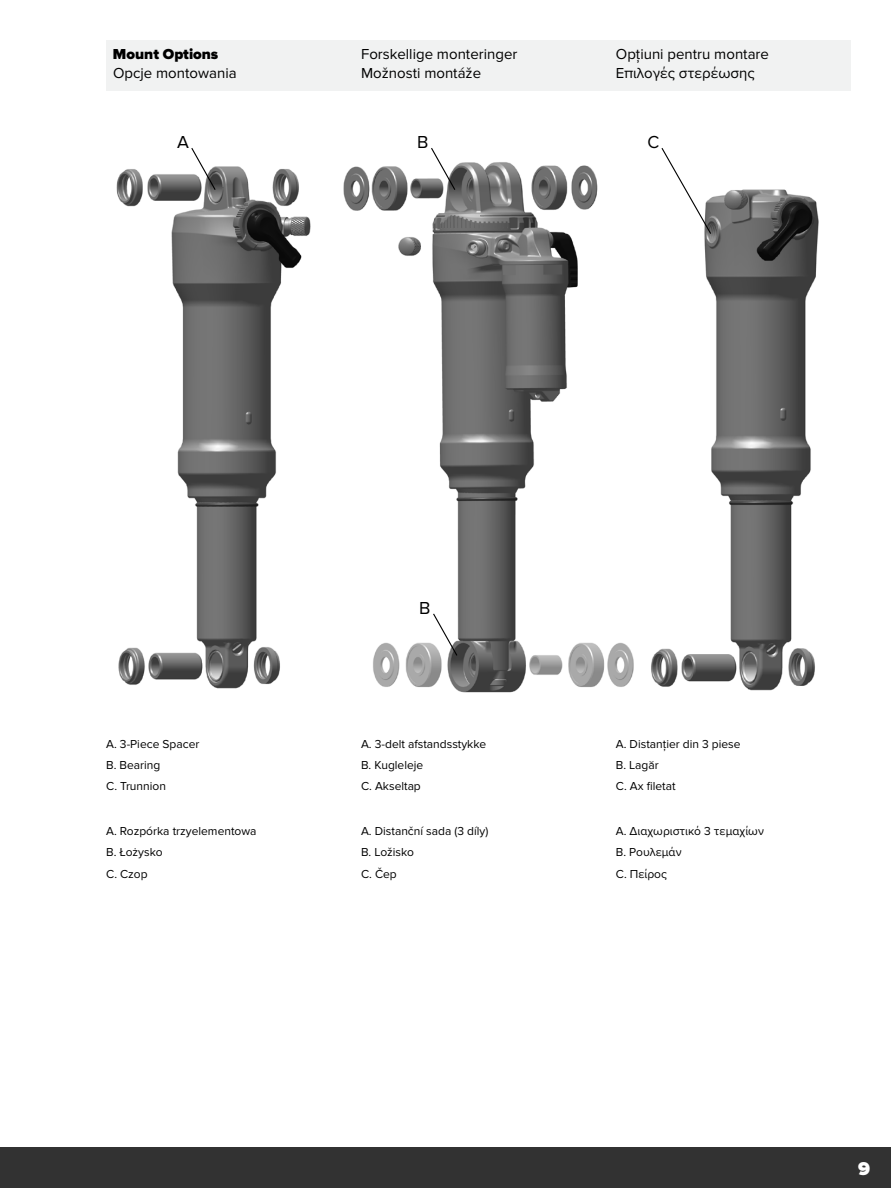
<style>
.page{position:relative;width:891px;height:1188px;background:#fff}
.page>*{position:absolute;margin:0;border:0;box-sizing:border-box;transform-origin:0 0}
.t1{font:900 19.2px "Proxima Nova";color:#fff}
.User_Manual_Text_-_N{font:18px "Proxima Nova";color:#000}
.SubHeader_Proxima_No{font:15px "Proxima Nova";color:#000}
.SubHeader_Proxima_No-2{font:900 15px "Proxima Nova";color:#000}
.User_Manual_Text_-_N-2{font:12px "Proxima Nova";color:#000}
</style>
<div class="page">
<div style="left:0;top:1148px;width:891px;height:40px;background:#323232"></div>
<div style="left:106px;top:40px;width:744px;height:51px;background:#f1f2f2"></div>
<img style="left:651px;top:189px;width:168px;height:502px">
<img style="left:116px;top:166px;width:195px;height:523px">
<img style="left:343px;top:162px;width:291px;height:531px">
<svg style="left:190px;top:148px;width:27px;height:43px"></svg>
<svg style="left:430px;top:148px;width:26px;height:43px"></svg>
<svg style="left:660px;top:148px;width:52px;height:87px"></svg>
<svg style="left:432px;top:612px;width:26px;height:45px"></svg>
<p class="SubHeader_Proxima_No-2" style="left:113px;top:45px;width:107px">Mount Options</p>
<p class="SubHeader_Proxima_No" style="left:361px;top:45px;width:158px">Forskellige monteringer</p>
<p class="SubHeader_Proxima_No" style="left:616px;top:45px;width:155px">Opțiuni pentru montare</p>
<p class="SubHeader_Proxima_No" style="left:113px;top:64px;width:125px">Opcje montowania</p>
<p class="SubHeader_Proxima_No" style="left:361px;top:64px;width:122px">Možnosti montáže</p>
<p class="SubHeader_Proxima_No" style="left:616px;top:64px;width:140px">Επιλογές στερέωσης</p>
<p class="User_Manual_Text_-_N" style="left:177px;top:132px;width:13px">A</p>
<p class="User_Manual_Text_-_N" style="left:417px;top:132px;width:13px">B</p>
<p class="User_Manual_Text_-_N" style="left:647px;top:132px;width:13px">C</p>
<p class="User_Manual_Text_-_N-2" style="left:106px;top:737px;width:95px">A. 3-Piece Spacer</p>
<p class="User_Manual_Text_-_N-2" style="left:106px;top:758px;width:56px">B. Bearing</p>
<p class="User_Manual_Text_-_N-2" style="left:106px;top:779px;width:61px">C. Trunnion</p>
<p class="User_Manual_Text_-_N-2" style="left:106px;top:824px;width:152px">A. Rozpórka trzyelementowa</p>
<p class="User_Manual_Text_-_N-2" style="left:106px;top:845px;width:58px">B. Łożysko</p>
<p class="User_Manual_Text_-_N-2" style="left:106px;top:867px;width:43px">C. Czop</p>
<p class="User_Manual_Text_-_N" style="left:419px;top:597px;width:13px">B</p>
<p class="User_Manual_Text_-_N-2" style="left:361px;top:737px;width:127px">A. 3-delt afstandsstykke</p>
<p class="User_Manual_Text_-_N-2" style="left:361px;top:758px;width:64px">B. Kugleleje</p>
<p class="User_Manual_Text_-_N-2" style="left:361px;top:779px;width:61px">C. Akseltap</p>
<p class="User_Manual_Text_-_N-2" style="left:361px;top:824px;width:129px">A. Distanční sada (3 díly)</p>
<p class="User_Manual_Text_-_N-2" style="left:361px;top:845px;width:55px">B. Ložisko</p>
<p class="User_Manual_Text_-_N-2" style="left:361px;top:867px;width:37px">C. Čep</p>
<p class="User_Manual_Text_-_N-2" style="left:616px;top:737px;width:126px">A. Distanțier din 3 piese</p>
<p class="User_Manual_Text_-_N-2" style="left:616px;top:758px;width:44px">B. Lagăr</p>
<p class="User_Manual_Text_-_N-2" style="left:616px;top:779px;width:61px">C. Ax filetat</p>
<p class="User_Manual_Text_-_N-2" style="left:616px;top:824px;width:149px">A. Διαχωριστικό 3 τεμαχίων</p>
<p class="User_Manual_Text_-_N-2" style="left:616px;top:845px;width:67px">B. Ρουλεμάν</p>
<p class="User_Manual_Text_-_N-2" style="left:616px;top:867px;width:53px">C. Πείρος</p>
<h1 class="t1" style="left:858px;top:1157px;width:13px">9</h1>
</div>
